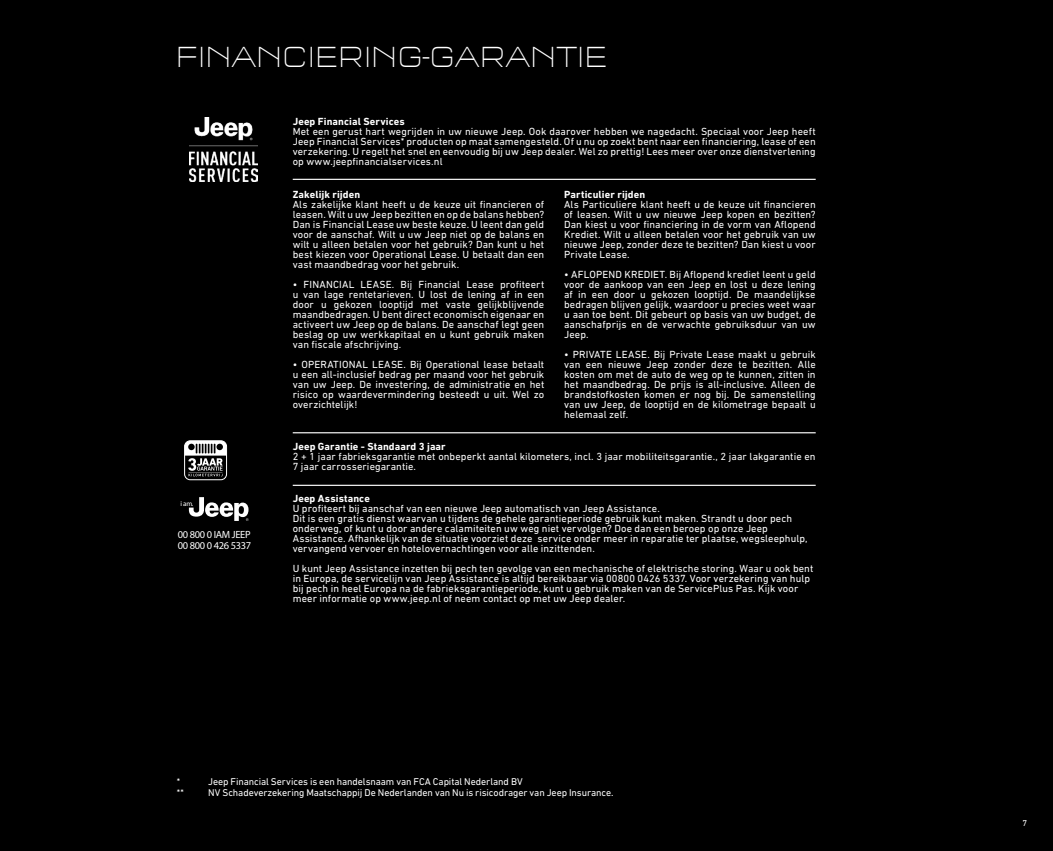
<style>
.page{position:relative;width:1053px;height:851px;background:#fff}
.page>*{position:absolute;margin:0;border:0;box-sizing:border-box;transform-origin:0 0}
.t1{font:300 expanded 30px "Q Type Square Offc";color:#fff}
.t2{font:13.38px/14.1px "DIN Next LT Pro";letter-spacing:-.03em;color:#fff}
.t3{font:10.5px/10px "DIN Next LT Pro";letter-spacing:.01em;color:#fff;text-align:justify}
.t4{font:700 10.5px "DIN Next LT Pro";letter-spacing:.01em;color:#fff}
.t5{font:10.5px/11.1px "DIN Next LT Pro";letter-spacing:-.03em;color:#fff}
.t6{font:10px "DIN Next LT Pro";letter-spacing:-.01em;color:#fff}
.t7{font:8.75px "DIN Next LT Pro";color:#fff}
.t8{font:7.12px "DIN Next LT Pro";color:#fff}
</style>
<div class="page">
<div style="left:0;top:0;width:1052px;height:850px;background:#000"></div>
<img style="left:189px;top:117px;width:69px;height:65px">
<hr style="left:293px;top:179px;width:522px;height:1px;background:#fff">
<hr style="left:293px;top:432px;width:522px;height:1px;background:#fff">
<hr style="left:293px;top:484px;width:522px;height:2px;background:#fff">
<svg style="left:189px;top:497px;width:59px;height:24px"></svg>
<svg style="left:184px;top:440px;width:42px;height:39px"></svg>
<div style="left:184px;top:440px;width:43px;height:40px;border:1px solid #fff;border-radius:6px"></div>
<svg style="left:184px;top:440px;width:42px;height:36px"></svg>
<h1 class="t1" style="left:176px;top:38px;width:433px">FINANCIERING-GARANTIE</h1>
<p class="t4" style="left:293px;top:115px;width:114px">Jeep Financial Services</p>
<p class="t3" style="left:293px;top:126px;width:524px">Met een gerust hart wegrijden in uw nieuwe Jeep. Ook daarover hebben we nagedacht. Speciaal voor Jeep heeft Jeep Financial Services* producten op maat samengesteld. Of u nu op zoekt bent naar een financiering, lease of een verzekering. U regelt het snel en eenvoudig bij uw Jeep dealer. Wel zo prettig! Lees meer over onze dienstverlening op www.jeepfinancialservices.nl</p>
<p class="t4" style="left:293px;top:188px;width:69px">Zakelijk rijden</p>
<p class="t3" style="left:293px;top:199px;width:253px">Als zakelijke klant heeft u de keuze uit financieren of leasen. Wilt u uw Jeep bezitten en op de balans hebben?<br>Dan is Financial Lease uw beste keuze. U leent dan geld voor de aanschaf. Wilt u uw Jeep niet op de balans en wilt u alleen betalen voor het gebruik? Dan kunt u het best kiezen voor Operational Lease. U betaalt dan een vast maandbedrag voor het gebruik.</p>
<p class="t3" style="left:293px;top:279px;width:253px">• FINANCIAL LEASE. Bij Financial Lease profiteert u van lage rentetarieven. U lost de lening af in een door u gekozen looptijd met vaste gelijkblijvende maandbedragen. U bent direct economisch eigenaar en activeert uw Jeep op de balans. De aanschaf legt geen beslag op uw werkkapitaal en u kunt gebruik maken van fiscale afschrijving.</p>
<p class="t3" style="left:293px;top:359px;width:253px">• OPERATIONAL LEASE. Bij Operational lease betaalt u een all-inclusief bedrag per maand voor het gebruik van uw Jeep. De investering, de administratie en het risico op waardevermindering besteedt u uit. Wel zo overzichtelijk!</p>
<p class="t4" style="left:564px;top:188px;width:82px">Particulier rijden</p>
<p class="t3" style="left:564px;top:199px;width:253px">Als Particuliere klant heeft u de keuze uit financieren of leasen. Wilt u uw nieuwe Jeep kopen en bezitten?<br>Dan kiest u voor financiering in de vorm van Aflopend Krediet. Wilt u alleen betalen voor het gebruik van uw nieuwe Jeep, zonder deze te bezitten? Dan kiest u voor Private Lease.</p>
<p class="t3" style="left:564px;top:269px;width:253px">• AFLOPEND KREDIET. Bij Aflopend krediet leent u geld voor de aankoop van een Jeep en lost u deze lening af in een door u gekozen looptijd. De maandelijkse bedragen blijven gelijk, waardoor u precies weet waar u aan toe bent. Dit gebeurt op basis van uw budget, de aanschafprijs en de verwachte gebruiksduur van uw Jeep.</p>
<p class="t3" style="left:564px;top:349px;width:253px">• PRIVATE LEASE. Bij Private Lease maakt u gebruik van een nieuwe Jeep zonder deze te bezitten. Alle kosten om met de auto de weg op te kunnen, zitten in het maandbedrag. De prijs is all-inclusive. Alleen de brandstofkosten komen er nog bij. De samenstelling van uw Jeep, de looptijd en de kilometrage bepaalt u helemaal zelf.</p>
<p class="t4" style="left:293px;top:440px;width:154px">Jeep Garantie - Standaard 3 jaar</p>
<p class="t3" style="left:293px;top:451px;width:524px">2 + 1 jaar fabrieksgarantie met onbeperkt aantal kilometers, incl. 3 jaar mobiliteitsgarantie., 2 jaar lakgarantie en<br>7 jaar carrosseriegarantie.</p>
<p class="t4" style="left:293px;top:492px;width:79px">Jeep Assistance</p>
<p class="t3" style="left:293px;top:503px;width:516px;text-align:left">U profiteert bij aanschaf van een nieuwe Jeep automatisch van Jeep Assistance.<br>Dit is een gratis dienst waarvan u tijdens de gehele garantieperiode gebruik kunt maken. Strandt u door pech onderweg, of kunt u door andere calamiteiten uw weg niet vervolgen? Doe dan een beroep op onze Jeep Assistance. Afhankelijk van de situatie voorziet deze service onder meer in reparatie ter plaatse, wegsleephulp, vervangend vervoer en hotelovernachtingen voor alle inzittenden.</p>
<p class="t3" style="left:293px;top:563px;width:522px;text-align:left">U kunt Jeep Assistance inzetten bij pech ten gevolge van een mechanische of elektrische storing. Waar u ook bent in Europa, de servicelijn van Jeep Assistance is altijd bereikbaar via 00800 0426 5337. Voor verzekering van hulp bij pech in heel Europa na de fabrieksgarantieperiode, kunt u gebruik maken van de ServicePlus Pas. Kijk voor meer informatie op www.jeep.nl of neem contact op met uw Jeep dealer.</p>
<p class="t8" style="left:181px;top:499px;width:14px">i am.</p>
<p class="t2" style="left:263px;top:494px;width:95px">00 800 0 IAM JEEP<br>00 800 0 426 5337</p>
<p class="t5" style="left:178px;top:528px;width:75px">00 800 0 IAM JEEP<br>00 800 0 426 5337</p>
<p class="t6" style="left:177px;top:775px;width:5px">*</p>
<p class="t6" style="left:208px;top:775px;width:316px">Jeep Financial Services is een handelsnaam van FCA Capital Nederland BV</p>
<p class="t6" style="left:177px;top:786px;width:9px">**</p>
<p class="t6" style="left:208px;top:786px;width:407px">NV Schadeverzekering Maatschappij De Nederlanden van Nu is risicodrager van Jeep Insurance.</p>
<p class="t7" style="left:1022px;top:817px;width:6px">7</p>
</div>
